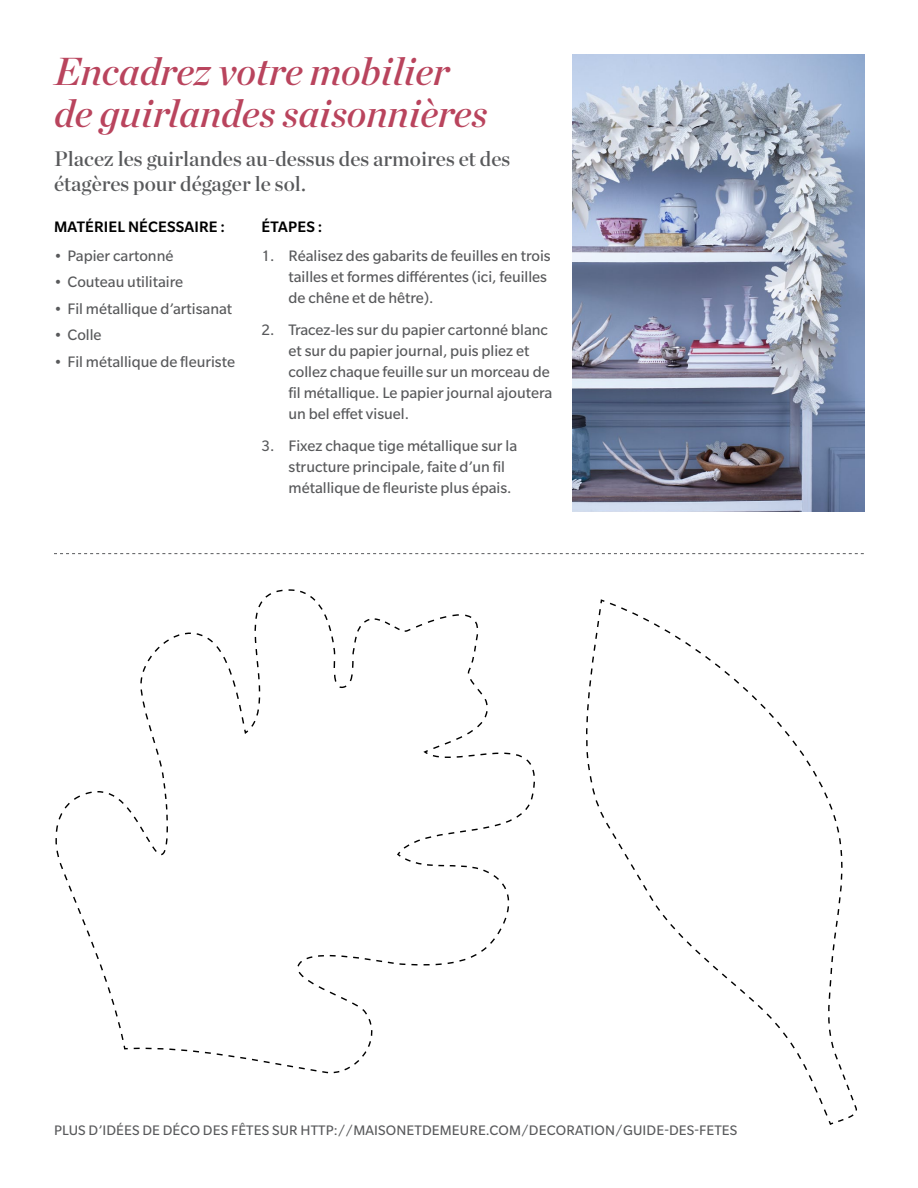
<style>
.page{position:relative;width:918px;height:1188px;background:#fff}
.page>*{position:absolute;margin:0;border:0;box-sizing:border-box;transform-origin:0 0}
.t1{font:italic 39px/42px "Chronicle Display Semi";color:#b9445d}
.t2{font:21px/25.2px "Chronicle Display Semi";color:#58595b}
.t3{font:16.5px/21px "Slate Pro";color:#58595b}
.t4{font:500 16.5px "Slate Pro";letter-spacing:.01em;color:#000}
.t5{font:15px "Slate Pro";letter-spacing:.01em;color:#58595b}
</style>
<div class="page">
<img style="left:573px;top:54px;width:291px;height:458px">
<svg style="left:54px;top:553px;width:810px;height:1px"></svg>
<svg style="left:58px;top:589px;width:476px;height:485px"></svg>
<svg style="left:586px;top:716px;width:1px;height:42px"></svg>
<svg style="left:587px;top:599px;width:270px;height:526px"></svg>
<h1 class="t1" style="left:54px;top:47px;width:435px">Encadrez votre mobilier de guirlandes saisonnières</h1>
<p class="t2" style="left:54px;top:145px;width:458px">Placez les guirlandes au-dessus des armoires et des étagères pour dégager le sol.</p>
<p class="t4" style="left:54px;top:218px;width:172px">MATÉRIEL NÉCESSAIRE :</p>
<p class="t3" style="left:54px;top:245px;width:121px">• Papier cartonné</p>
<p class="t3" style="left:54px;top:272px;width:131px">• Couteau utilitaire</p>
<p class="t3" style="left:54px;top:298px;width:180px">• Fil métallique d’artisanat</p>
<p class="t3" style="left:54px;top:324px;width:49px">• Colle</p>
<p class="t3" style="left:54px;top:351px;width:183px">• Fil métallique de fleuriste</p>
<p class="t4" style="left:262px;top:218px;width:62px">ÉTAPES :</p>
<p class="t3" style="left:289px;top:245px;width:264px;text-indent:-27px">1. Réalisez des gabarits de feuilles en trois tailles et formes différentes (ici, feuilles de chêne et de hêtre).</p>
<p class="t3" style="left:289px;top:319px;width:265px;text-indent:-27px">2. Tracez-les sur du papier cartonné blanc et sur du papier journal, puis pliez et collez chaque feuille sur un morceau de fil métallique. Le papier journal ajoutera un bel effet visuel.</p>
<p class="t3" style="left:289px;top:435px;width:230px;text-indent:-27px">3. Fixez chaque tige métallique sur la structure principale, faite d’un fil métallique de fleuriste plus épais.</p>
<p class="t5" style="left:54px;top:1122px;width:685px">Plus d’idées de déco des Fêtes sur http://maisonetdemeure.com/decoration/guide-des-fetes</p>
</div>
